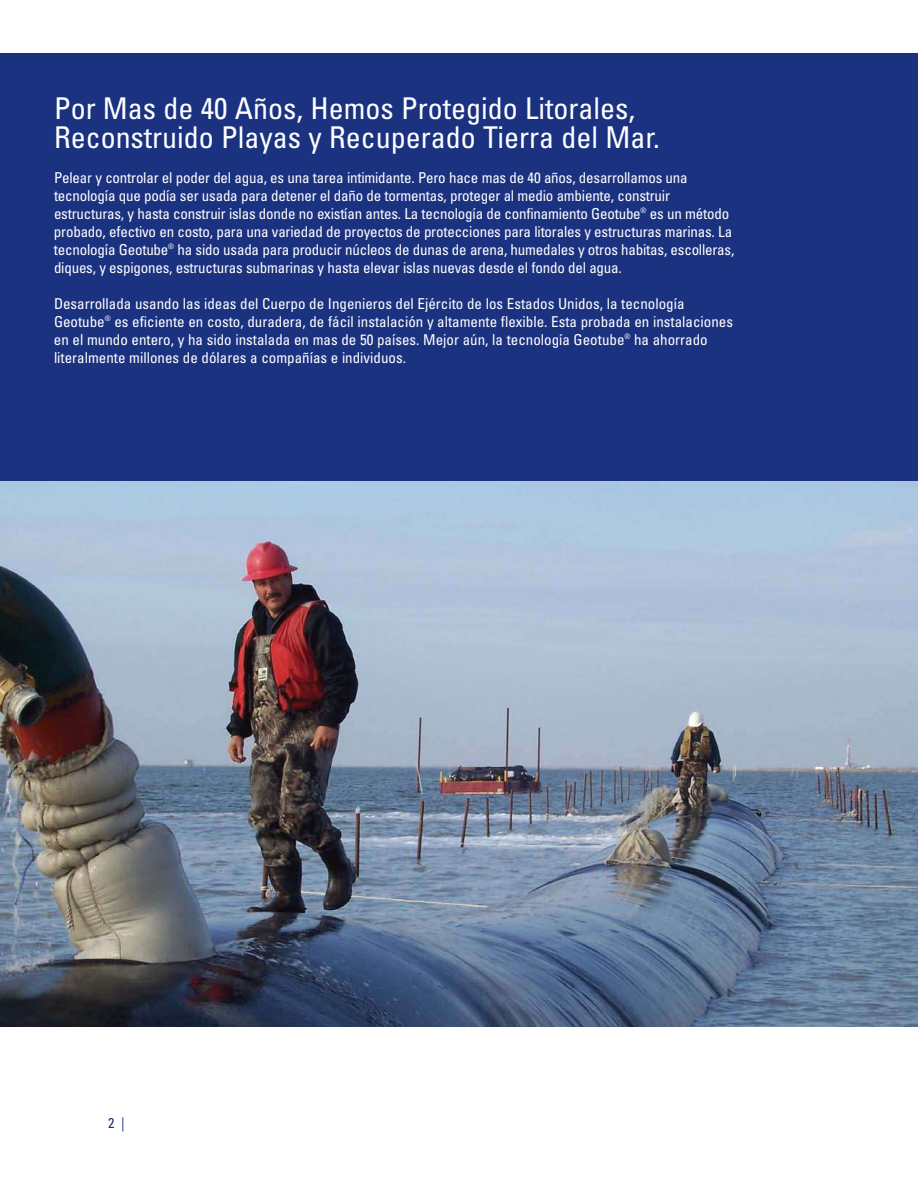
<style>
.page{position:relative;width:918px;height:1188px;background:#fff}
.page>*{position:absolute;margin:0;border:0;box-sizing:border-box;transform-origin:0 0}
.t1{font:condensed 30px/28.5px "Univers";color:#fff}
.t2{font:condensed 15px/18px "Univers";letter-spacing:-.015em;color:#fff}
.t3{font:condensed 14.25px "Univers";color:#1b3281}
</style>
<div class="page">
<div style="left:0;top:53px;width:918px;height:439px;background:#1b3281"></div>
<img style="left:0;top:482px;width:918px;height:544px">
<h1 class="t1" style="left:54px;top:97px;width:607px">Por Mas de 40 Años, Hemos Protegido Litorales,<br>Reconstruido Playas y Recuperado Tierra del Mar.</h1>
<p class="t2" style="left:54px;top:170px;width:682px">Pelear y controlar el poder del agua, es una tarea intimidante. Pero hace mas de 40 años, desarrollamos una tecnología que podía ser usada para detener el daño de tormentas, proteger al medio ambiente, construir estructuras, y hasta construir islas donde no existían antes. La tecnología de confinamiento Geotube<sup>®</sup> es un método probado, efectivo en costo, para una variedad de proyectos de protecciones para litorales y estructuras marinas. La tecnología Geotube<sup>®</sup> ha sido usada para producir núcleos de dunas de arena, humedales y otros habitas, escolleras, diques, y espigones, estructuras submarinas y hasta elevar islas nuevas desde el fondo del agua.</p>
<p class="t2" style="left:54px;top:296px;width:681px">Desarrollada usando las ideas del Cuerpo de Ingenieros del Ejército de los Estados Unidos, la tecnología Geotube<sup>®</sup> es eficiente en costo, duradera, de fácil instalación y altamente flexible. Esta probada en instalaciones en el mundo entero, y ha sido instalada en mas de 50 países. Mejor aún, la tecnología Geotube<sup>®</sup> ha ahorrado literalmente millones de dólares a compañías e individuos.</p>
<p class="t3" style="left:108px;top:1118px;width:18px">2 |</p>
</div>
